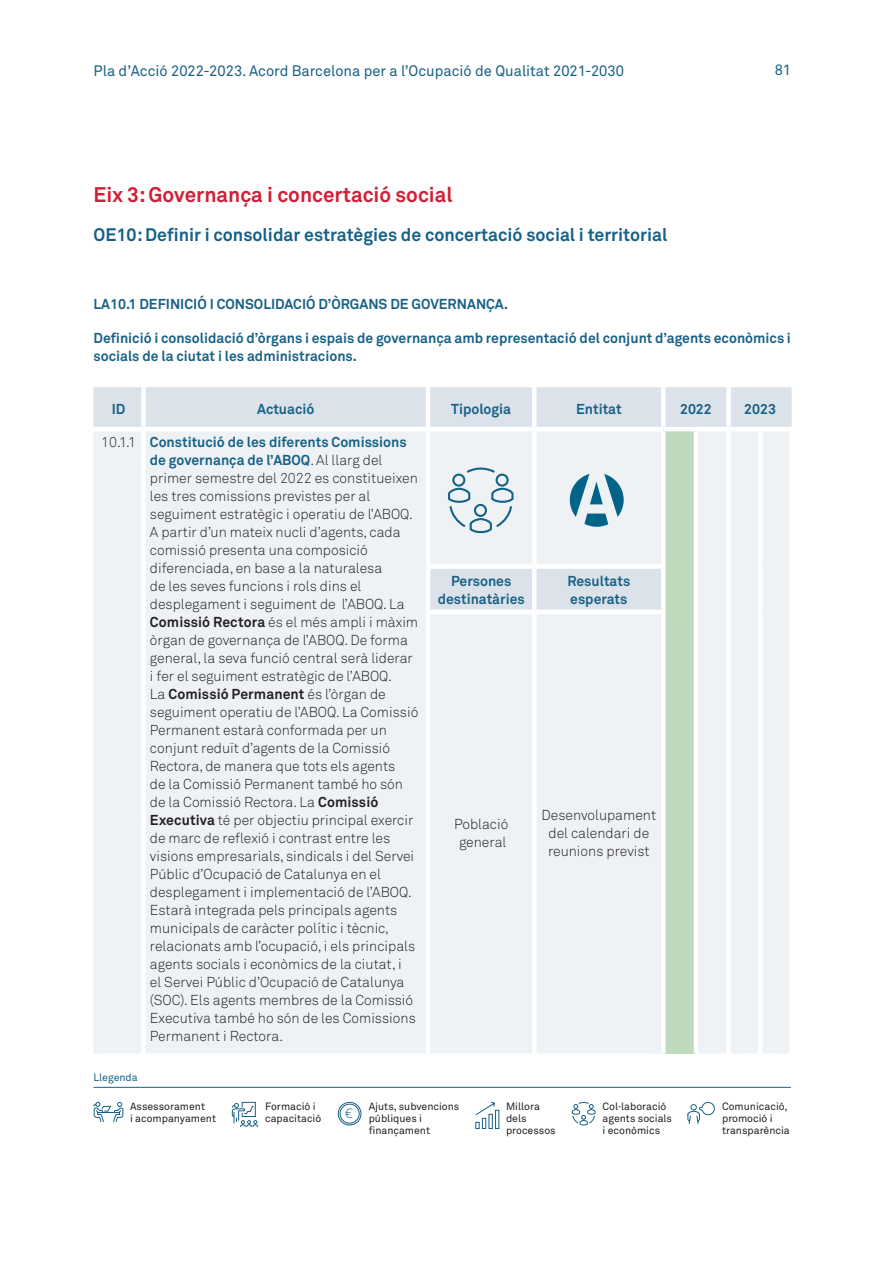
<style>
.page{position:relative;width:893px;height:1263px;background:#fff}
.page>*{position:absolute;margin:0;border:0;box-sizing:border-box;transform-origin:0 0}
.Titol_3{font:700 21px "Akkurat Pro";color:#d01f37}
.titul_OE_annexes{font:700 18px "Akkurat Pro";color:#186186}
.t1{font:15px "Akkurat Pro";color:#186186}
.text_taula{font:14.25px/18px "Akkurat Light Pro";color:#231f20;text-align:center}
.text_taula-2{font:700 14.25px/18px "Akkurat Pro";color:#186186}
.t2{font:13.5px "Akkurat Light Pro";color:#186186}
.Text_gran{font:10.5px/12px "Akkurat Pro";color:#231f20}
.Text_gran-2{font:10.5px "Akkurat Pro";color:#186186}
.s1{font-family:"Akkurat Pro";font-weight:700;color:#186186}
.s2{font-family:"Akkurat Pro";font-weight:700}
</style>
<div class="page">
<div style="left:94px;top:387px;width:698px;height:40px;background:#dce2ea"></div>
<div style="left:94px;top:431px;width:695px;height:622px;background:#eef2f5"></div>
<div style="left:663px;top:429px;width:33px;height:624px;background:#bfd9bd"></div>
<div style="left:141px;top:387px;width:5px;height:40px;background:#fff"></div>
<hr style="left:426px;top:387px;width:4px;height:40px;background:#fff">
<div style="left:532px;top:387px;width:5px;height:40px;background:#fff"></div>
<div style="left:661px;top:387px;width:5px;height:40px;background:#fff"></div>
<div style="left:726px;top:387px;width:5px;height:40px;background:#fff"></div>
<div style="left:141px;top:431px;width:5px;height:135px;background:#fff"></div>
<hr style="left:426px;top:431px;width:4px;height:133px;background:#fff">
<div style="left:532px;top:431px;width:5px;height:133px;background:#fff"></div>
<div style="left:661px;top:431px;width:5px;height:133px;background:#fff"></div>
<hr style="left:694px;top:431px;width:4px;height:135px;background:#fff">
<div style="left:726px;top:431px;width:5px;height:135px;background:#fff"></div>
<hr style="left:758px;top:431px;width:4px;height:135px;background:#fff">
<div style="left:141px;top:566px;width:5px;height:46px;background:#fff"></div>
<div style="left:426px;top:564px;width:108px;height:5px;background:#fff"></div>
<hr style="left:426px;top:569px;width:4px;height:41px;background:#fff">
<div style="left:534px;top:564px;width:132px;height:5px;background:#fff"></div>
<div style="left:532px;top:569px;width:5px;height:41px;background:#fff"></div>
<div style="left:661px;top:569px;width:5px;height:41px;background:#fff"></div>
<hr style="left:694px;top:566px;width:4px;height:46px;background:#fff">
<div style="left:726px;top:566px;width:5px;height:46px;background:#fff"></div>
<hr style="left:758px;top:566px;width:4px;height:46px;background:#fff">
<div style="left:141px;top:612px;width:5px;height:441px;background:#fff"></div>
<hr style="left:426px;top:610px;width:108px;height:4px;background:#fff">
<hr style="left:426px;top:614px;width:4px;height:439px;background:#fff">
<hr style="left:534px;top:610px;width:132px;height:4px;background:#fff">
<div style="left:532px;top:614px;width:5px;height:439px;background:#fff"></div>
<div style="left:661px;top:614px;width:5px;height:439px;background:#fff"></div>
<hr style="left:694px;top:612px;width:4px;height:441px;background:#fff">
<div style="left:726px;top:612px;width:5px;height:441px;background:#fff"></div>
<hr style="left:758px;top:612px;width:4px;height:441px;background:#fff">
<hr style="left:663px;top:427px;width:33px;height:4px;background:#fff">
<svg style="left:447px;top:466px;width:68px;height:68px;background:#cbdae3"></svg>
<svg style="left:570px;top:474px;width:54px;height:53px;background:#8cb7c7"></svg>
<svg style="left:572px;top:1102px;width:24px;height:23px"></svg>
<svg style="left:338px;top:1102px;width:23px;height:23px"></svg>
<svg style="left:687px;top:1101px;width:28px;height:23px"></svg>
<svg style="left:232px;top:1102px;width:26px;height:25px"></svg>
<svg style="left:475px;top:1102px;width:20px;height:13px"></svg>
<svg style="left:476px;top:1122px;width:3px;height:7px"></svg>
<div style="left:482px;top:1118px;width:4px;height:11px;border:1px solid #186186"></div>
<div style="left:489px;top:1114px;width:4px;height:15px;border:1px solid #186186"></div>
<div style="left:495px;top:1110px;width:4px;height:19px;border:1px solid #186186"></div>
<svg style="left:93px;top:1102px;width:30px;height:20px"></svg>
<hr style="left:94px;top:1087px;width:697px;height:1px;background:#186186">
<p class="t1" style="left:94px;top:62px;width:532px">Pla d’Acció 2022-2023. Acord Barcelona per a l’Ocupació de Qualitat 2021-2030</p>
<p class="t1" style="left:774px;top:61px;width:18px">81</p>
<p class="Titol_3" style="left:94px;top:182px;width:361px">Eix 3: Governança i concertació social</p>
<p class="titul_OE_annexes" style="left:94px;top:223px;width:575px">OE10: Definir i consolidar estratègies de concertació social i territorial</p>
<p class="text_taula-2" style="left:94px;top:295px;width:416px">LA10.1 DEFINICIÓ I CONSOLIDACIÓ D’ÒRGANS DE GOVERNANÇA.</p>
<p class="text_taula-2" style="left:94px;top:329px;width:699px">Definició i consolidació d’òrgans i espais de governança amb representació del conjunt d’agents econòmics i socials de la ciutat i les administracions.</p>
<p class="text_taula-2" style="left:112px;top:400px;width:15px">ID</p>
<p class="text_taula-2" style="left:257px;top:400px;width:59px">Actuació</p>
<p class="text_taula-2" style="left:451px;top:400px;width:61px">Tipologia</p>
<p class="text_taula-2" style="left:576px;top:400px;width:47px">Entitat</p>
<p class="text_taula-2" style="left:680px;top:400px;width:33px">2022</p>
<p class="text_taula-2" style="left:744px;top:400px;width:33px">2023</p>
<p class="text_taula" style="left:101px;top:433px;width:36px">10.1.1</p>
<p class="text_taula" style="left:150px;top:433px;width:270px;text-align:left"><span class="s1">Constitució de les diferents Comissions de governança de l’ABOQ</span>. Al llarg del primer semestre del 2022 es constitueixen les tres comissions previstes per al seguiment estratègic i operatiu de l’ABOQ.<br>A partir d’un mateix nucli d’agents, cada comissió presenta una composició diferenciada, en base a la naturalesa<br>de les seves funcions i rols dins el desplegament i seguiment de l’ABOQ. La <span class="s2">Comissió Rectora</span> és el més ampli i màxim òrgan de governança de l’ABOQ. De forma general, la seva funció central serà liderar i fer el seguiment estratègic de l’ABOQ.<br>La <span class="s2">Comissió Permanent</span> és l’òrgan de seguiment operatiu de l’ABOQ. La Comissió Permanent estarà conformada per un conjunt reduït d’agents de la Comissió Rectora, de manera que tots els agents<br>de la Comissió Permanent també ho són de la Comissió Rectora. La <span class="s2">Comissió Executiva</span> té per objectiu principal exercir de marc de reflexió i contrast entre les visions empresarials, sindicals i del Servei Públic d’Ocupació de Catalunya en el desplegament i implementació de l’ABOQ.<br>Estarà integrada pels principals agents municipals de caràcter polític i tècnic, relacionats amb l’ocupació, i els principals agents socials i econòmics de la ciutat, i<br>el Servei Públic d’Ocupació de Catalunya (SOC). Els agents membres de la Comissió Executiva també ho són de les Comissions Permanent i Rectora.</p>
<p class="text_taula-2" style="left:438px;top:572px;width:88px;text-align:center">Persones destinatàries</p>
<p class="text_taula-2" style="left:567px;top:572px;width:64px">Resultats esperats</p>
<p class="text_taula" style="left:454px;top:815px;width:56px">Població general</p>
<p class="text_taula" style="left:541px;top:806px;width:116px">Desenvolupament del calendari de reunions previst</p>
<p class="Text_gran-2" style="left:94px;top:1071px;width:46px">Llegenda</p>
<p class="Text_gran" style="left:130px;top:1101px;width:88px">Assessorament<br>i acompanyament</p>
<p class="Text_gran" style="left:265px;top:1101px;width:58px">Formació i capacitació</p>
<p class="Text_gran" style="left:506px;top:1101px;width:51px">Millora dels processos</p>
<p class="t2" style="left:345px;top:1105px;width:10px">€</p>
<p class="Text_gran" style="left:722px;top:1101px;width:69px">Comunicació, promoció i transparència</p>
<p class="Text_gran" style="left:602px;top:1101px;width:71px">Col·laboració agents socials i econòmics</p>
<p class="Text_gran" style="left:369px;top:1101px;width:92px">Ajuts, subvencions públiques i finançament</p>
</div>
